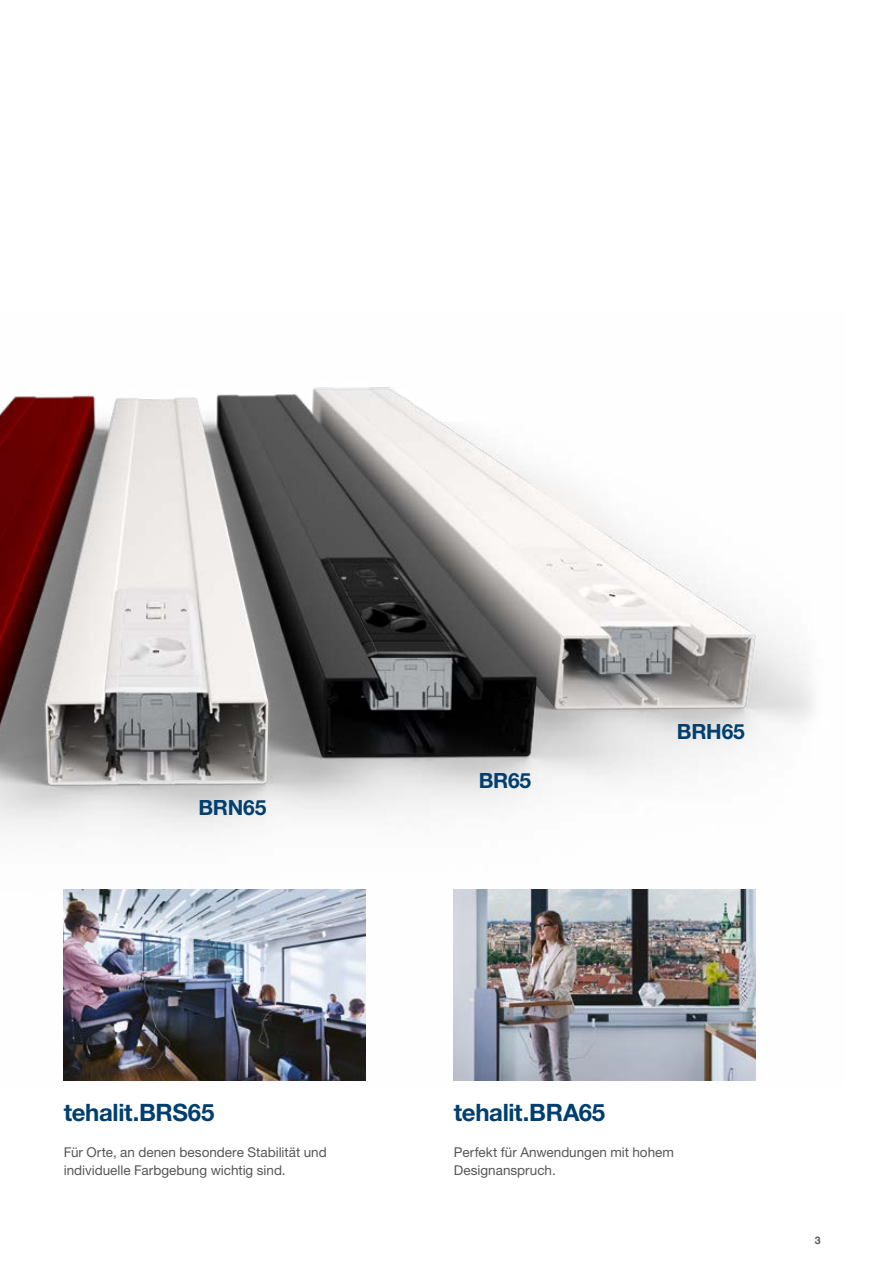
<style>
.page{position:relative;width:893px;height:1263px;background:#fff}
.page>*{position:absolute;margin:0;border:0;box-sizing:border-box;transform-origin:0 0}
.t1{font:700 24px "Helvetica Neue LTW1 G";letter-spacing:-.015em;color:#003f6f}
.t2{font:700 21px "Helvetica Neue LTW1 G";letter-spacing:-.015em;color:#003f6f}
.t3{font:13.5px/18px "Helvetica Neue LTW1 G";color:#555756}
.t4{font:700 10.5px "Helvetica Neue LTW1 G";color:#555756}
</style>
<div class="page">
<img style="left:0;top:387px;width:814px;height:694px">
<img style="left:454px;top:889px;width:302px;height:192px">
<img style="left:64px;top:889px;width:301px;height:192px">
<h2 class="t2" style="left:198px;top:795px;width:69px">BRN65</h2>
<h1 class="t1" style="left:64px;top:1098px;width:152px">tehalit.BRS65</h1>
<p class="t3" style="left:64px;top:1143px;width:264px">Für Orte, an denen besondere Stabilität und individuelle Farbgebung wichtig sind.</p>
<h2 class="t2" style="left:479px;top:768px;width:54px">BR65</h2>
<h2 class="t2" style="left:677px;top:718px;width:69px">BRH65</h2>
<h1 class="t1" style="left:454px;top:1098px;width:153px">tehalit.BRA65</h1>
<p class="t3" style="left:454px;top:1143px;width:222px">Perfekt für Anwendungen mit hohem<br>Designanspruch.</p>
<p class="t4" style="left:815px;top:1233px;width:7px">3</p>
</div>
